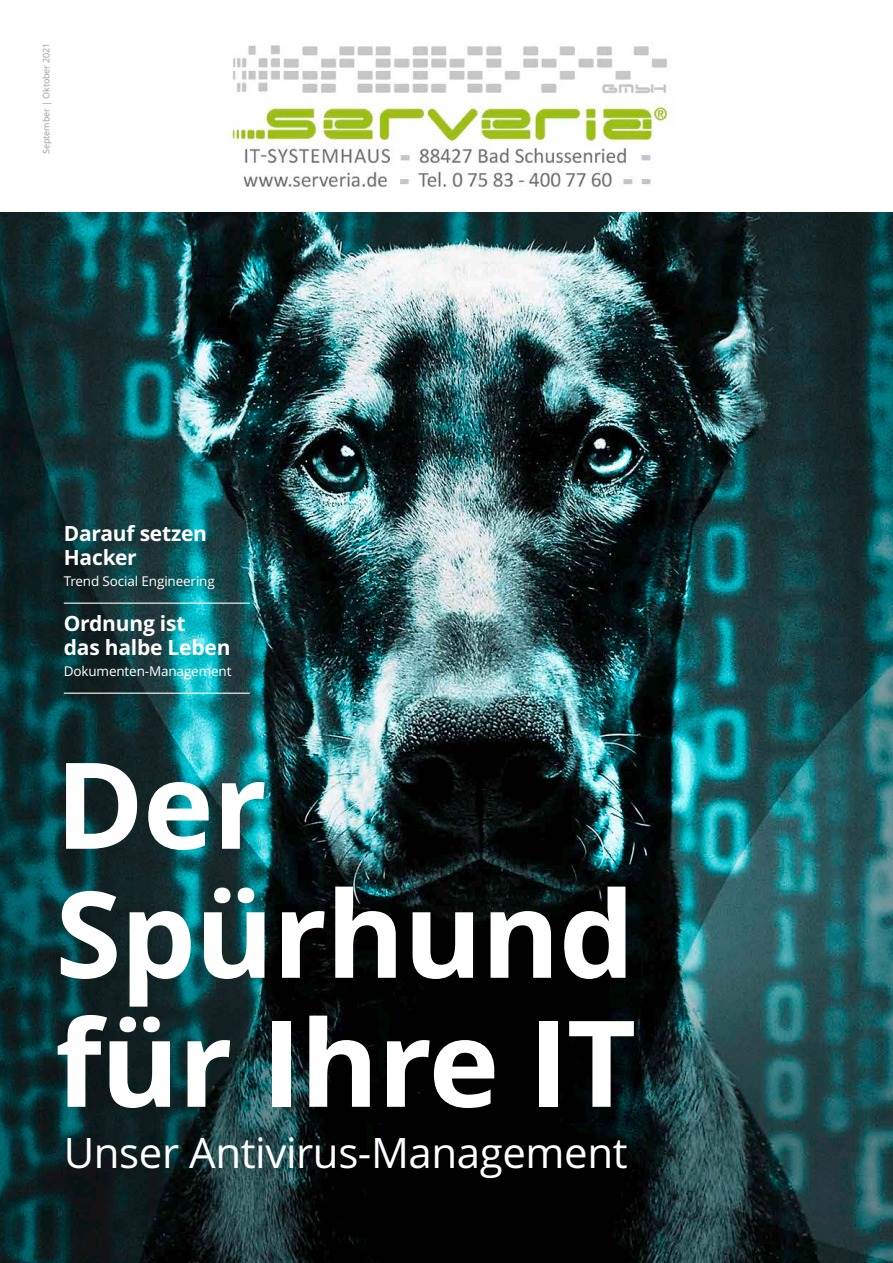
<style>
.page{position:relative;width:893px;height:1263px;background:#fff}
.page>*{position:absolute;margin:0;border:0;box-sizing:border-box;transform-origin:0 0}
.t1{font:700 120px/129px "Open Sans";letter-spacing:-.01em;color:#fff}
.t2{font:42px "Open Sans";letter-spacing:-.01em;color:#fff}
.t3{font:700 21px/24px "Open Sans";letter-spacing:-.01em;color:#fff}
.t4{font:13.5px "Open Sans";letter-spacing:-.01em;color:#fff}
.t5{font:9px "Open Sans";letter-spacing:-.01em;color:#9c9c9c}
</style>
<div class="page">
<img style="left:0;top:213px;width:893px;height:1050px">
<hr style="left:64px;top:603px;width:186px;height:1px;background:#fff">
<hr style="left:64px;top:693px;width:186px;height:1px;background:#fff">
<img style="left:227px;top:45px;width:449px;height:142px">
<p class="t5" style="left:40px;top:154px;width:113px;rotate:-90deg">September | Oktober 2021</p>
<h3 class="t3" style="left:64px;top:521px;width:145px">Darauf setzen<br>Hacker</h3>
<p class="t4" style="left:64px;top:571px;width:153px">Trend Social Engineering</p>
<h3 class="t3" style="left:64px;top:611px;width:168px">Ordnung ist<br>das halbe Leben</h3>
<p class="t4" style="left:64px;top:661px;width:169px">Dokumenten-Management</p>
<h1 class="t1" style="left:55px;top:738px;width:582px">Der<br>Spürhund für Ihre IT</h1>
<h2 class="t2" style="left:64px;top:1123px;width:565px">Unser Antivirus-Management</h2>
</div>
